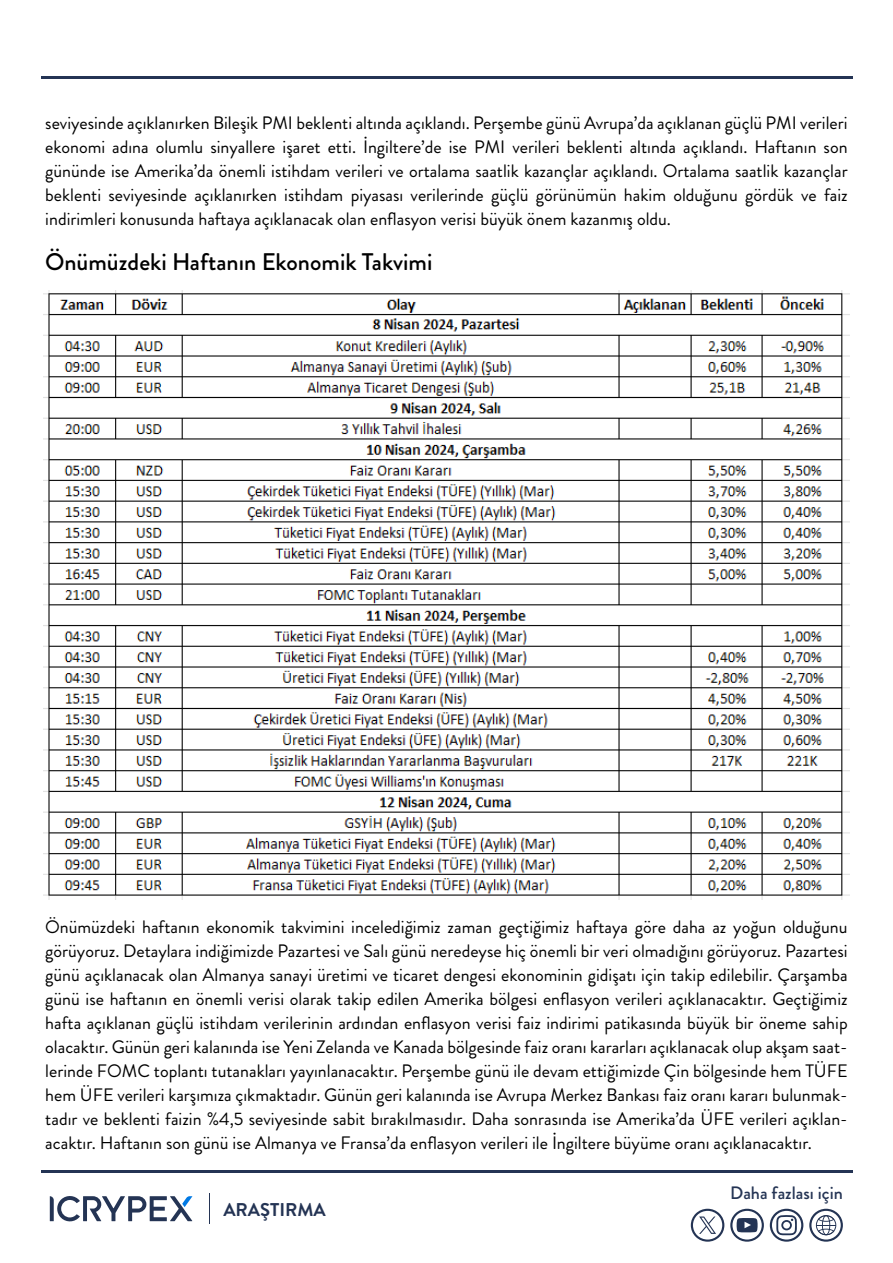
<style>
.page{position:relative;width:893px;height:1263px;background:#fff}
.page>*{position:absolute;margin:0;border:0;box-sizing:border-box;transform-origin:0 0}
.t1{font:500 24px "Brandon Grotesque";color:#000}
.t2{font:700 18.45px "Brandon Grotesque";color:#243454}
.t3{font:18px/24px "Brandon Grotesque";color:#000;text-align:justify}
.t4{font:500 18px "Brandon Grotesque";color:#243454}
</style>
<div class="page">
<hr style="left:41px;top:1170px;width:811px;height:2px;background:#243454">
<hr style="left:41px;top:76px;width:811px;height:2px;background:#243454">
<svg style="left:50px;top:1196px;width:142px;height:26px"></svg>
<hr style="left:209px;top:1193px;width:1px;height:31px;background:#243454">
<svg style="left:809px;top:1209px;width:34px;height:33px"></svg>
<svg style="left:770px;top:1209px;width:33px;height:33px"></svg>
<svg style="left:730px;top:1209px;width:34px;height:33px"></svg>
<svg style="left:691px;top:1209px;width:33px;height:33px"></svg>
<img style="left:44px;top:290px;width:805px;height:610px">
<p class="t3" style="left:45px;top:111px;width:804px">seviyesinde açıklanırken Bileşik PMI beklenti altında açıklandı. Perşembe günü Avrupa’da açıklanan güçlü PMI verileri ekonomi adına olumlu sinyallere işaret etti. İngiltere’de ise PMI verileri beklenti altında açıklandı. Haftanın son gününde ise Amerika’da önemli istihdam verileri ve ortalama saatlik kazançlar açıklandı. Ortalama saatlik kazançlar beklenti seviyesinde açıklanırken istihdam piyasası verilerinde güçlü görünümün hakim olduğunu gördük ve faiz indirimleri konusunda haftaya açıklanacak olan enflasyon verisi büyük önem kazanmış oldu.</p>
<h1 class="t1" style="left:45px;top:245px;width:389px">Önümüzdeki Haftanın Ekonomik Takvimi</h1>
<p class="t3" style="left:45px;top:915px;width:804px">Önümüzdeki haftanın ekonomik takvimini incelediğimiz zaman geçtiğimiz haftaya göre daha az yoğun olduğunu görüyoruz. Detaylara indiğimizde Pazartesi ve Salı günü neredeyse hiç önemli bir veri olmadığını görüyoruz. Pazartesi günü açıklanacak olan Almanya sanayi üretimi ve ticaret dengesi ekonominin gidişatı için takip edilebilir. Çarşamba günü ise haftanın en önemli verisi olarak takip edilen Amerika bölgesi enflasyon verileri açıklanacaktır. Geçtiğimiz hafta açıklanan güçlü istihdam verilerinin ardından enflasyon verisi faiz indirimi patikasında büyük bir öneme sahip olacaktır. Günün geri kalanında ise Yeni Zelanda ve Kanada bölgesinde faiz oranı kararları açıklanacak olup akşam saat&shy;lerinde FOMC toplantı tutanakları yayınlanacaktır. Perşembe günü ile devam ettiğimizde Çin bölgesinde hem TÜFE hem ÜFE verileri karşımıza çıkmaktadır. Günün geri kalanında ise Avrupa Merkez Bankası faiz oranı kararı bulunmak&shy;tadır ve beklenti faizin %4,5 seviyesinde sabit bırakılmasıdır. Daha sonrasında ise Amerika’da ÜFE verileri açıklan&shy;acaktır. Haftanın son günü ise Almanya ve Fransa’da enflasyon verileri ile İngiltere büyüme oranı açıklanacaktır.</p>
<p class="t2" style="left:223px;top:1197px;width:104px">ARAŞTIRMA</p>
<p class="t4" style="left:730px;top:1181px;width:114px">Daha fazlası için</p>
</div>
